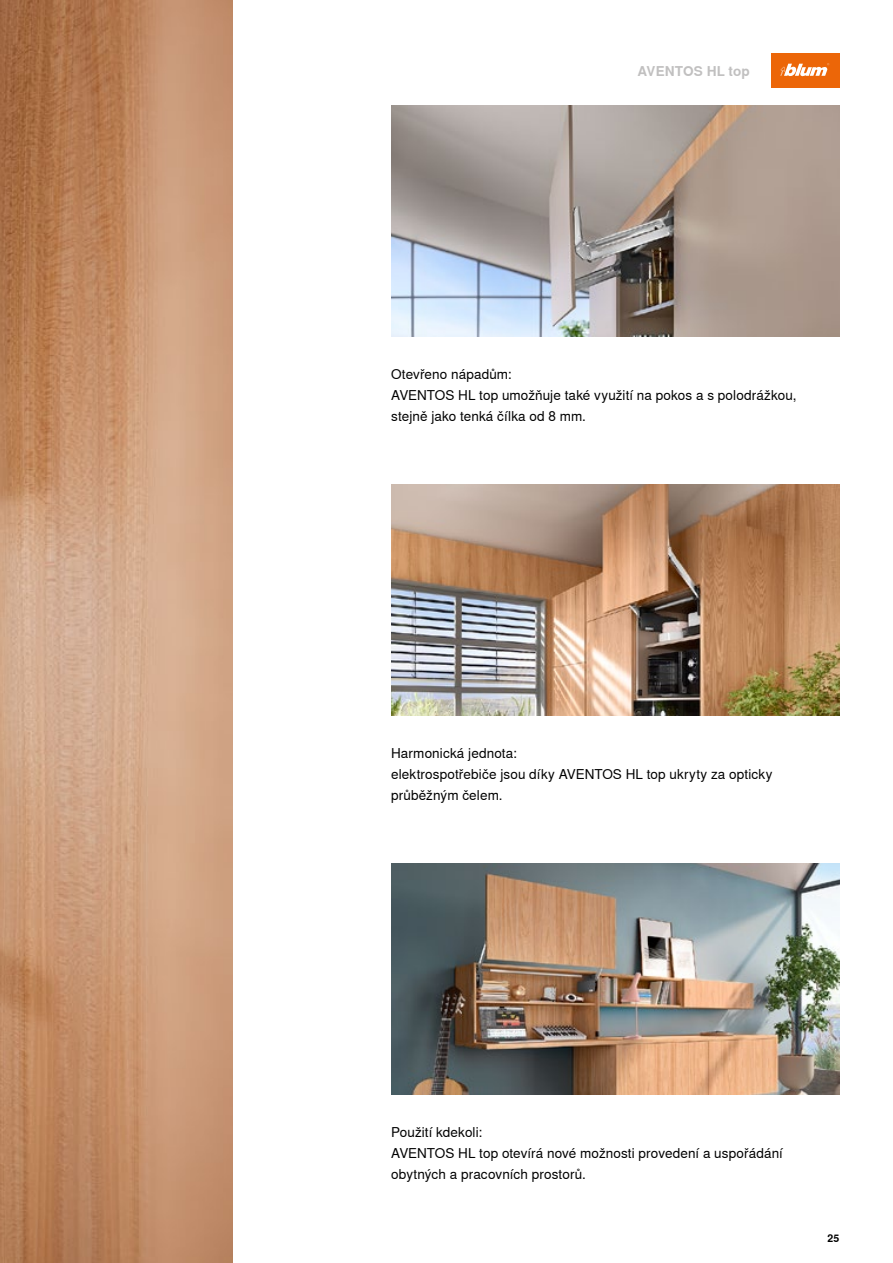
<style>
.page{position:relative;width:893px;height:1263px;background:#fff}
.page>*{position:absolute;margin:0;border:0;box-sizing:border-box;transform-origin:0 0}
._09_Copy_White_Regular{font:13.5px/21px "Nimbus Sans Global";letter-spacing:.01em;color:#000}
._09_Category_White_Bold{font:700 13.5px "Nimbus Sans Global";letter-spacing:.01em;color:#c1c0c0}
.t1{font:700 10.5px "Nimbus Sans Global";color:#000}
</style>
<div class="page">
<img style="left:0;top:0;width:233px;height:1263px">
<div style="left:771px;top:54px;width:68px;height:34px;background:#ec6608"></div>
<svg style="left:780px;top:63px;width:49px;height:13px"></svg>
<img style="left:391px;top:105px;width:448px;height:232px">
<img style="left:391px;top:484px;width:448px;height:232px">
<img style="left:391px;top:863px;width:448px;height:231px">
<p class="_09_Category_White_Bold" style="left:637px;top:63px;width:114px">AVENTOS HL top</p>
<p class="_09_Copy_White_Regular" style="left:391px;top:364px;width:122px">Otevřeno nápadům:</p>
<p class="_09_Copy_White_Regular" style="left:391px;top:385px;width:407px">AVENTOS HL top umožňuje také využití na pokos a s polodrážkou, stejně jako tenká čílka od 8 mm.</p>
<p class="_09_Copy_White_Regular" style="left:391px;top:743px;width:127px">Harmonická jednota:</p>
<p class="_09_Copy_White_Regular" style="left:391px;top:764px;width:383px">elektrospotřebiče jsou díky AVENTOS HL top ukryty za opticky průběžným čelem.</p>
<p class="_09_Copy_White_Regular" style="left:391px;top:1121px;width:92px">Použití kdekoli:</p>
<p class="_09_Copy_White_Regular" style="left:391px;top:1142px;width:393px">AVENTOS HL top otevírá nové možnosti provedení a uspořádání obytných a pracovních prostorů.</p>
<p class="t1" style="left:827px;top:1232px;width:13px">25</p>
</div>
